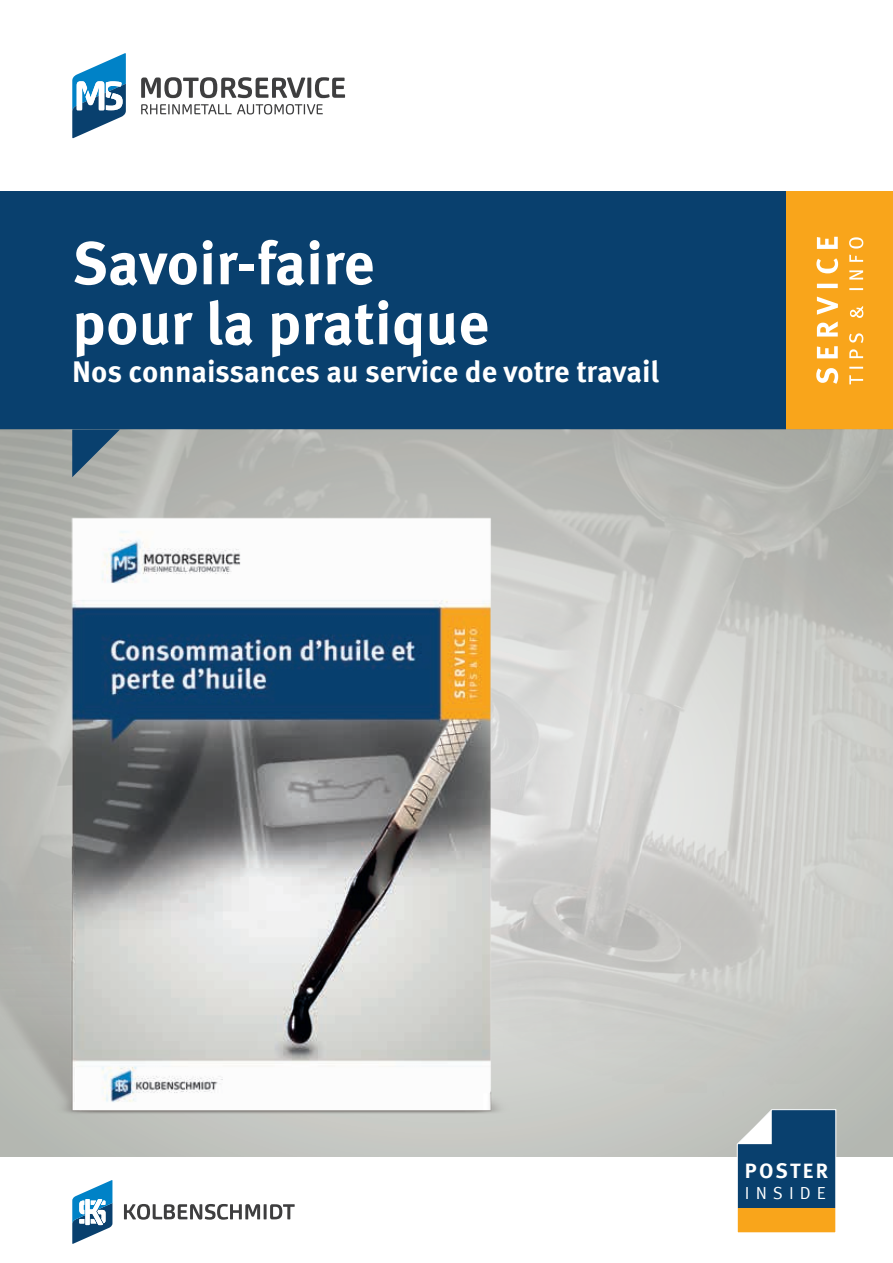
<style>
.page{position:relative;width:893px;height:1263px;background:#fff}
.page>*{position:absolute;margin:0;border:0;box-sizing:border-box;transform-origin:0 0}
.t1{font:700 60px/60px "Meta Offc Pro";color:#fff}
.t2{font:700 30px "Meta Offc Pro";letter-spacing:-.005em;color:#fff}
.t3{font:700 20.85px "Meta Offc Pro";letter-spacing:.105em;color:#fff}
.t4{font:17.4px "Meta Offc Pro Norm";letter-spacing:.35em;color:#fff}
</style>
<div class="page">
<div style="left:0;top:191px;width:893px;height:238px;background:#09406e"></div>
<svg style="left:141px;top:77px;width:204px;height:21px"></svg>
<svg style="left:141px;top:104px;width:182px;height:10px"></svg>
<svg style="left:72px;top:53px;width:54px;height:85px"></svg>
<svg style="left:124px;top:1204px;width:171px;height:16px"></svg>
<svg style="left:72px;top:1180px;width:40px;height:64px"></svg>
<div style="left:787px;top:191px;width:106px;height:238px;background:#f9a51b"></div>
<svg style="left:849px;top:237px;width:14px;height:147px"></svg>
<svg style="left:816px;top:237px;width:22px;height:147px"></svg>
<img style="left:0;top:429px;width:893px;height:728px">
<svg style="left:736px;top:1109px;width:101px;height:124px;background:#556a6f"></svg>
<svg style="left:72px;top:429px;width:48px;height:48px;background:#5a768b"></svg>
<h1 class="t1" style="left:72px;top:230px;width:418px">Savoir-faire pour la pratique</h1>
<p class="t2" style="left:72px;top:348px;width:588px">Nos connaissances au service de votre travail</p>
<p class="t3" style="left:745px;top:1154px;width:85px">POSTER</p>
<p class="t4" style="left:745px;top:1180px;width:83px">INSIDE</p>
</div>
